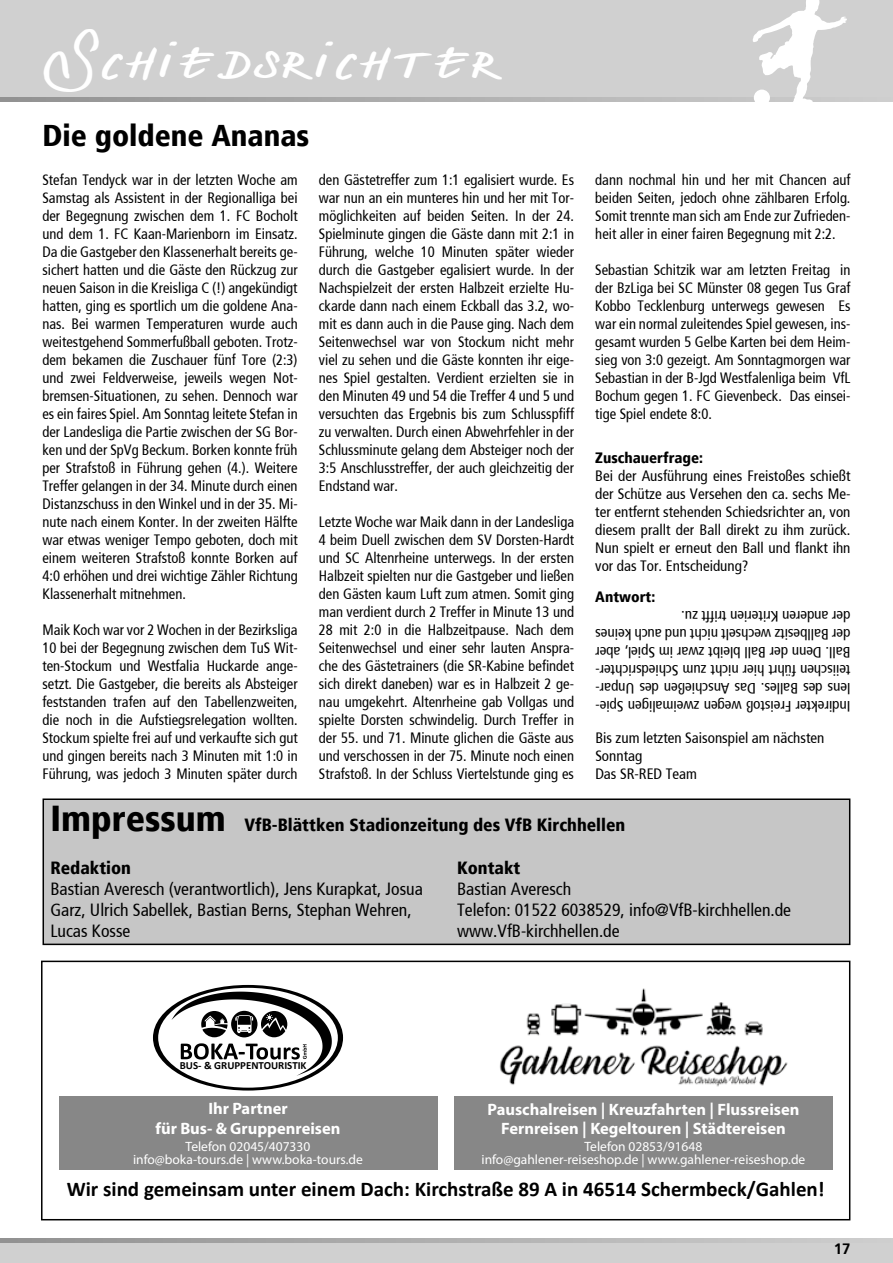
<style>
.page{position:relative;width:893px;height:1263px;background:#fff}
.page>*{position:absolute;margin:0;border:0;box-sizing:border-box;transform-origin:0 0}
.t1{font:45px "Denishandwritting";color:#fff}
.Headline{font:900 condensed 36px "Frutiger";color:#000}
.Headline-2{font:900 condensed 30px "Frutiger";color:#000}
.t2{font:700 21px "Calibri";color:#000}
.Fließtext{font:condensed 17.7px/21.1px "Frutiger";color:#000}
.Fließtext-2{font:900 condensed 17.7px "Frutiger";color:#000}
.t3{font:700 16.5px/19.5px "Myriad Pro";color:#fff;text-align:center}
.Fließtext-3{font:condensed 15px/18px "Frutiger";color:#000;text-align:justify}
.t4{font:900 condensed 15px "Frutiger";color:#000}
.t5{font:700 15px "Frutiger 65";color:#000}
.t6{font:13.5px/13.5px "Myriad Pro";color:#fff;text-align:center}
.t7{font:700 10.95px "Calibri";color:#000}
.s1{font-weight:900}
</style>
<div class="page">
<div style="left:0;top:1238px;width:893px;height:25px;background:#d0d0d0"></div>
<div style="left:0;top:0;width:893px;height:102px;background:#d0d0d0"></div>
<svg style="left:0;top:1238px;width:761px;height:4px;background:#ababab"></svg>
<svg style="left:0;top:98px;width:753px;height:4px;background:#ababab"></svg>
<svg style="left:753px;top:0;width:94px;height:102px"></svg>
<div style="left:754px;top:90px;width:16px;height:16px;background:#fff;border-radius:50%"></div>
<div style="left:153px;top:985px;width:190px;height:105px;background:#000;border-radius:50%"></div>
<div style="left:158px;top:988px;width:180px;height:100px;background:#fff;border-radius:50%"></div>
<svg style="left:171px;top:991px;width:161px;height:85px"></svg>
<img style="left:499px;top:988px;width:289px;height:99px">
<div style="left:454px;top:1096px;width:379px;height:74px;background:#878787"></div>
<div style="left:59px;top:1096px;width:378px;height:74px;background:#878787"></div>
<div style="left:41px;top:961px;width:809px;height:259px;border:2px solid #000"></div>
<div style="left:43px;top:799px;width:807px;height:145px;background:#c6c6c6"></div>
<div style="left:43px;top:798px;width:807px;height:147px;border:2px solid #000"></div>
<p class="t1" style="left:43px;top:36px;width:463px">Schiedsrichter</p>
<p class="Headline-2" style="left:43px;top:122px;width:268px">Die goldene Ananas</p>
<p class="Fließtext-3" style="left:43px;top:172px;width:257px">Stefan Tendyck war in der letzten Woche am Samstag als Assistent in der Regionalliga bei der Begegnung zwischen dem 1. FC Bocholt und dem 1. FC Kaan-Marienborn im Einsatz.<br>Da die Gastgeber den Klassenerhalt bereits ge&shy;sichert hatten und die Gäste den Rückzug zur neuen Saison in die Kreisliga C (!) angekündigt hatten, ging es sportlich um die goldene Ana&shy;nas. Bei warmen Temperaturen wurde auch weitestgehend Sommerfußball geboten. Trotz&shy;dem bekamen die Zuschauer fünf Tore (2:3) und zwei Feldverweise, jeweils wegen Not&shy;bremsen-Situationen, zu sehen. Dennoch war es ein faires Spiel. Am Sonntag leitete Stefan in der Landesliga die Partie zwischen der SG Bor&shy;ken und der SpVg Beckum. Borken konnte früh per Strafstoß in Führung gehen (4.). Weitere Treffer gelangen in der 34. Minute durch einen Distanzschuss in den Winkel und in der 35. Mi&shy;nute nach einem Konter. In der zweiten Hälfte war etwas weniger Tempo geboten, doch mit einem weiteren Strafstoß konnte Borken auf 4:0 erhöhen und drei wichtige Zähler Richtung Klassenerhalt mitnehmen.</p>
<p class="Fließtext-3" style="left:43px;top:622px;width:257px">Maik Koch war vor 2 Wochen in der Bezirksliga 10 bei der Begegnung zwischen dem TuS Wit&shy;ten-Stockum und Westfalia Huckarde ange&shy;setzt. Die Gastgeber, die bereits als Absteiger feststanden trafen auf den Tabellenzweiten, die noch in die Aufstiegsrelegation wollten.<br>Stockum spielte frei auf und verkaufte sich gut und gingen bereits nach 3 Minuten mit 1:0 in Führung, was jedoch 3 Minuten später durch</p>
<p class="Fließtext-3" style="left:319px;top:172px;width:257px">den Gästetreffer zum 1:1 egalisiert wurde. Es war nun an ein munteres hin und her mit Tor&shy;möglichkeiten auf beiden Seiten. In der 24.<br>Spielminute gingen die Gäste dann mit 2:1 in Führung, welche 10 Minuten später wieder durch die Gastgeber egalisiert wurde. In der Nachspielzeit der ersten Halbzeit erzielte Hu&shy;ckarde dann nach einem Eckball das 3.2, wo&shy;mit es dann auch in die Pause ging. Nach dem Seitenwechsel war von Stockum nicht mehr viel zu sehen und die Gäste konnten ihr eige&shy;nes Spiel gestalten. Verdient erzielten sie in den Minuten 49 und 54 die Treffer 4 und 5 und versuchten das Ergebnis bis zum Schlusspfiff zu verwalten. Durch einen Abwehrfehler in der Schlussminute gelang dem Absteiger noch der 3:5 Anschlusstreffer, der auch gleichzeitig der Endstand war.</p>
<p class="Fließtext-3" style="left:319px;top:514px;width:257px">Letzte Woche war Maik dann in der Landesliga 4 beim Duell zwischen dem SV Dorsten-Hardt und SC Altenrheine unterwegs. In der ersten Halbzeit spielten nur die Gastgeber und ließen den Gästen kaum Luft zum atmen. Somit ging man verdient durch 2 Treffer in Minute 13 und 28 mit 2:0 in die Halbzeitpause. Nach dem Seitenwechsel und einer sehr lauten Anspra&shy;che des Gästetrainers (die SR-Kabine befindet sich direkt daneben) war es in Halbzeit 2 ge&shy;nau umgekehrt. Altenrheine gab Vollgas und spielte Dorsten schwindelig. Durch Treffer in der 55. und 71. Minute glichen die Gäste aus und verschossen in der 75. Minute noch einen Strafstoß. In der Schluss Viertelstunde ging es</p>
<p class="Fließtext-3" style="left:595px;top:172px;width:257px">dann nochmal hin und her mit Chancen auf beiden Seiten, jedoch ohne zählbaren Erfolg.<br>Somit trennte man sich am Ende zur Zufrieden&shy;heit aller in einer fairen Begegnung mit 2:2.</p>
<p class="Fließtext-3" style="left:595px;top:262px;width:257px">Sebastian Schitzik war am letzten Freitag in der BzLiga bei SC Münster 08 gegen Tus Graf Kobbo Tecklenburg unterwegs gewesen Es war ein normal zuleitendes Spiel gewesen, ins&shy;gesamt wurden 5 Gelbe Karten bei dem Heim&shy;sieg von 3:0 gezeigt. Am Sonntagmorgen war Sebastian in der B-Jgd Westfalenliga beim VfL Bochum gegen 1. FC Gievenbeck. Das einsei&shy;tige Spiel endete 8:0.</p>
<p class="t4" style="left:595px;top:451px;width:109px">Zuschauerfrage:</p>
<p class="Fließtext-3" style="left:595px;top:468px;width:257px">Bei der Ausführung eines Freistoßes schießt der Schütze aus Versehen den ca. sechs Me&shy;ter entfernt stehenden Schiedsrichter an, von diesem prallt der Ball direkt zu ihm zurück.<br>Nun spielt er erneut den Ball und flankt ihn vor das Tor. Entscheidung?</p>
<p class="Fließtext-3" style="left:850px;top:714px;width:257px;rotate:-180deg">Indirekter Freistoß wegen zweimaligen Spie&shy;lens des Balles. Das Anschießen des Unpar&shy;teiischen führt hier nicht zum Schiedsrichter-Ball. Denn der Ball bleibt zwar im Spiel, aber der Ballbesitz wechselt nicht und auch keines der anderen Kriterien trifft zu.</p>
<p class="t4" style="left:595px;top:590px;width:62px">Antwort:</p>
<p class="Fließtext-3" style="left:595px;top:730px;width:231px;text-align:left">Bis zum letzten Saisonspiel am nächsten<br>Sonntag<br>Das SR-RED Team</p>
<p class="Headline" style="left:50px;top:803px;width:177px">Impressum</p>
<p class="Fließtext-2" style="left:244px;top:817px;width:382px">VfB-Blättken Stadionzeitung des VfB Kirchhellen</p>
<p class="Fließtext-2" style="left:50px;top:859px;width:82px">Redaktion</p>
<p class="Fließtext" style="left:50px;top:879px;width:374px">Bastian Averesch (verantwortlich), Jens Kurapkat, Josua<br>Garz, Ulrich Sabellek, Bastian Berns, Stephan Wehren,<br>Lucas Kosse</p>
<p class="Fließtext" style="left:457px;top:858px;width:336px"><span class="s1">Kontakt<br></span>Bastian Averesch<br>Telefon: 01522 6038529, info@VfB-kirchhellen.de www.VfB-kirchhellen.de</p>
<p class="t7" style="left:180px;top:1058px;width:128px">BUS- &amp; GRUPPENTOURISTIK</p>
<p class="t3" style="left:487px;top:1099px;width:313px">Pauschalreisen | Kreuzfahrten | Flussreisen<br>Fernreisen | Kegeltouren | Städtereisen</p>
<p class="t6" style="left:482px;top:1139px;width:325px">Telefon 02853/91648<br>info@gahlener-reiseshop.de | www.gahlener-reiseshop.de</p>
<p class="t3" style="left:155px;top:1098px;width:186px">Ihr Partner<br>für Bus- &amp; Gruppenreisen</p>
<p class="t6" style="left:133px;top:1139px;width:231px">Telefon 02045/407330 info@boka-tours.de | www.boka-tours.de</p>
<p class="t2" style="left:67px;top:1174px;width:759px">Wir sind gemeinsam unter einem Dach: Kirchstraße 89 A in 46514 Schermbeck/Gahlen!</p>
<p class="t5" style="left:834px;top:1242px;width:18px">17</p>
</div>
